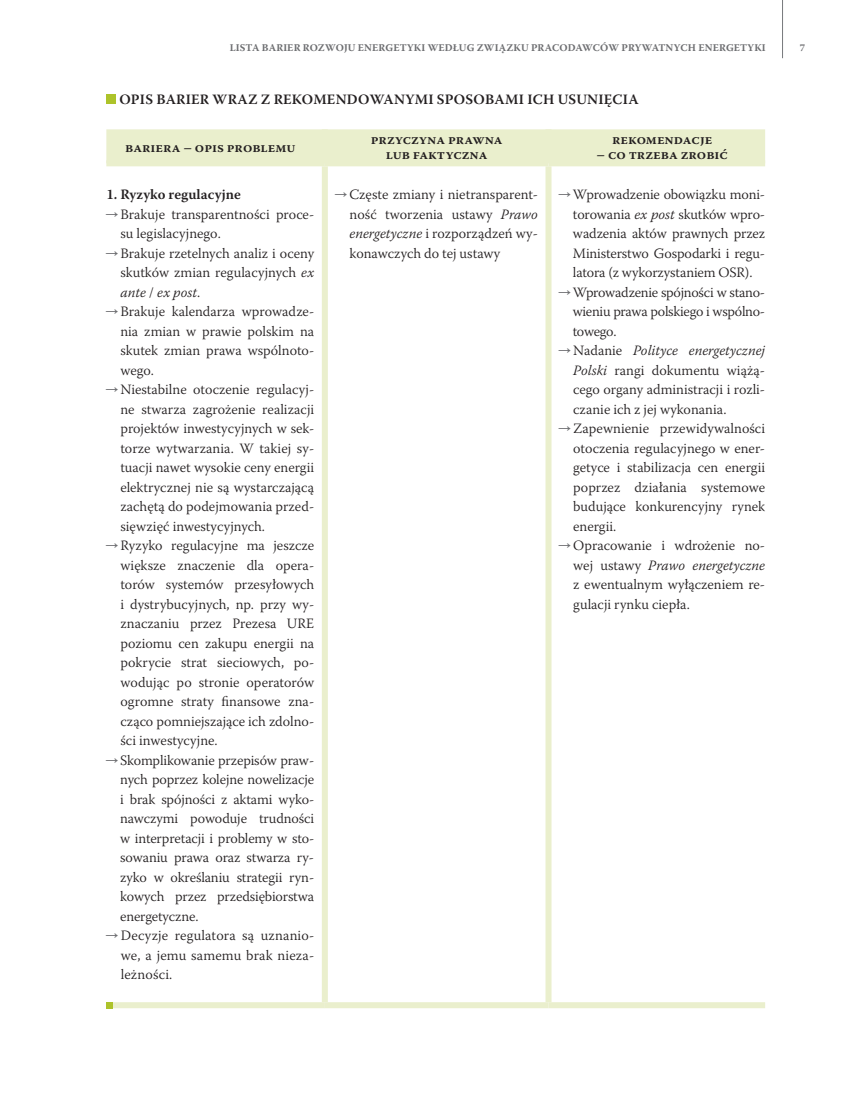
<style>
.page{position:relative;width:851px;height:1106px;background:#fff}
.page>*{position:absolute;margin:0;border:0;box-sizing:border-box;transform-origin:0 0}
.t1{font:300 14.25px/19.5px "Warnock Pro";color:#231f20;text-align:justify}
.t2{font:600 14.25px "Warnock Pro";letter-spacing:.02em;color:#231f20}
.t3{font:600 14.25px/15px "Warnock Pro";letter-spacing:.065em;color:#231f20;text-align:center}
.t4{font:600 14.25px "Warnock Pro";color:#231f20}
.t5{font:700 10.2px "Warnock Pro";letter-spacing:.01em;color:#6c6d70}
.s1{font-family:"Lamont Pro";font-weight:400;color:#6c6d70}
.s2{font-style:italic}
</style>
<div class="page">
<div style="left:106px;top:129px;width:659px;height:31px;background:#eaefcd"></div>
<div style="left:322px;top:129px;width:6px;height:31px;background:#eaefcd"></div>
<div style="left:545px;top:129px;width:6px;height:31px;background:#eaefcd"></div>
<div style="left:106px;top:160px;width:219px;height:6px;background:#eaefcd"></div>
<div style="left:322px;top:166px;width:6px;height:836px;background:#eaefcd"></div>
<div style="left:325px;top:160px;width:223px;height:6px;background:#eaefcd"></div>
<div style="left:545px;top:166px;width:6px;height:836px;background:#eaefcd"></div>
<div style="left:548px;top:160px;width:217px;height:6px;background:#eaefcd"></div>
<div style="left:106px;top:1002px;width:219px;height:6px;background:#eaefcd"></div>
<div style="left:325px;top:1002px;width:223px;height:6px;background:#eaefcd"></div>
<div style="left:548px;top:1002px;width:217px;height:6px;background:#eaefcd"></div>
<div style="left:106px;top:94px;width:10px;height:10px;background:#adc32a"></div>
<svg style="left:106px;top:1002px;width:6px;height:6px"></svg>
<hr style="left:782px;top:0;width:1px;height:58px;background:#76787b">
<p class="t5" style="left:230px;top:41px;width:537px">LISTA BARIER ROZWOJU ENERGETYKI WEDŁUG ZWIĄZKU PRACODAWCÓW PRYWATNYCH ENERGETYKI</p>
<p class="t5" style="left:799px;top:41px;width:7px">7</p>
<p class="t2" style="left:119px;top:91px;width:165px">Opis barier wraz z reko</p>
<p class="t2" style="left:313px;top:91px;width:47px">mendow</p>
<p class="t2" style="left:383px;top:91px;width:64px">anymi sposo</p>
<p class="t2" style="left:485px;top:91px;width:152px">bami ich usunięcia</p>
<p class="t2" style="left:125px;top:138px;width:172px">bariera – opis problemu</p>
<p class="t3" style="left:370px;top:132px;width:133px">przyczyna prawna lub faktyczna</p>
<p class="t2" style="left:612px;top:131px;width:102px">rekomendacje</p>
<p class="t2" style="left:596px;top:146px;width:133px">– co trzeba zrobić</p>
<p class="t4" style="left:106px;top:186px;width:136px">1. Ryzyko regulacyjne</p>
<p class="t1" style="left:120px;top:204px;width:195px;text-indent:-14px"><span class="s1">→</span> Brakuje transparentności proce&shy;su legislacyjnego.</p>
<p class="t1" style="left:120px;top:243px;width:195px;text-indent:-14px"><span class="s1">→</span> Brakuje rzetelnych analiz i oceny skutków zmian regulacyjnych <span class="s2">ex ante</span> / <span class="s2">ex post</span>.</p>
<p class="t1" style="left:120px;top:302px;width:195px;text-indent:-14px"><span class="s1">→</span> Brakuje kalendarza wprowadze&shy;nia zmian w prawie polskim na skutek zmian prawa wspólnoto&shy;wego.</p>
<p class="t1" style="left:120px;top:380px;width:195px;text-indent:-14px"><span class="s1">→</span> Niestabilne otoczenie regulacyj&shy;ne stwarza zagrożenie realizacji projektów inwestycyjnych w sek&shy;torze wytwarzania. W takiej sy&shy;tuacji nawet wysokie ceny energii elektrycznej nie są wystarczającą zachętą do podejmowania przed&shy;sięwzięć inwestycyjnych.</p>
<p class="t1" style="left:120px;top:536px;width:195px;text-indent:-14px"><span class="s1">→</span> Ryzyko regulacyjne ma jeszcze większe znaczenie dla opera&shy;torów systemów przesyłowych i dystrybucyjnych, np. przy wy&shy;znaczaniu przez Prezesa URE poziomu cen zakupu energii na pokrycie strat sieciowych, po&shy;wodując po stronie operatorów ogromne straty finansowe zna&shy;cząco pomniejszające ich zdolno&shy;ści inwestycyjne.</p>
<p class="t1" style="left:120px;top:750px;width:195px;text-indent:-14px"><span class="s1">→</span> Skomplikowanie przepisów praw&shy;nych poprzez kolejne nowelizacje i brak spójności z aktami wyko&shy;nawczymi powoduje trudności w interpretacji i problemy w sto&shy;sowaniu prawa oraz stwarza ry&shy;zyko w określaniu strategii ryn&shy;kowych przez przedsiębiorstwa energetyczne.</p>
<p class="t1" style="left:121px;top:925px;width:195px;text-indent:-14px"><span class="s1">→</span> Decyzje regulatora są uznanio&shy;we, a jemu samemu brak nieza&shy;leżności.</p>
<p class="t1" style="left:349px;top:184px;width:190px;text-indent:-14px"><span class="s1">→</span> Częste zmiany i nietransparent&shy;ność tworzenia ustawy <span class="s2">Prawo energetyczne</span> i rozporządzeń wy&shy;konawczych do tej ustawy</p>
<p class="t1" style="left:573px;top:184px;width:194px;text-indent:-14px"><span class="s1">→</span> Wprowadzenie obowiązku moni&shy;torowania <span class="s2">ex post</span> skutków wpro&shy;wadzenia aktów prawnych przez Ministerstwo Gospodarki i regu&shy;latora (z wykorzystaniem OSR).</p>
<p class="t1" style="left:572px;top:282px;width:194px;text-indent:-13px"><span class="s1">→</span> Wprowadzenie spójności w stano&shy;wieniu prawa polskiego i wspólno&shy;towego.</p>
<p class="t1" style="left:573px;top:340px;width:193px;text-indent:-14px"><span class="s1">→</span> Nadanie <span class="s2">Polityce energetycznej Polski</span> rangi dokumentu wiążą&shy;cego organy administracji i rozli&shy;czanie ich z jej wykonania.</p>
<p class="t1" style="left:573px;top:418px;width:193px;text-indent:-14px"><span class="s1">→</span> Zapewnienie przewidywalności otoczenia regulacyjnego w ener&shy;getyce i stabilizacja cen energii poprzez działania systemowe budujące konkurencyjny rynek energii.</p>
<p class="t1" style="left:573px;top:535px;width:193px;text-indent:-14px"><span class="s1">→</span> Opracowanie i wdrożenie no&shy;wej ustawy <span class="s2">Prawo energetyczne </span>z ewentualnym wyłączeniem re&shy;gulacji rynku ciepła.</p>
</div>
